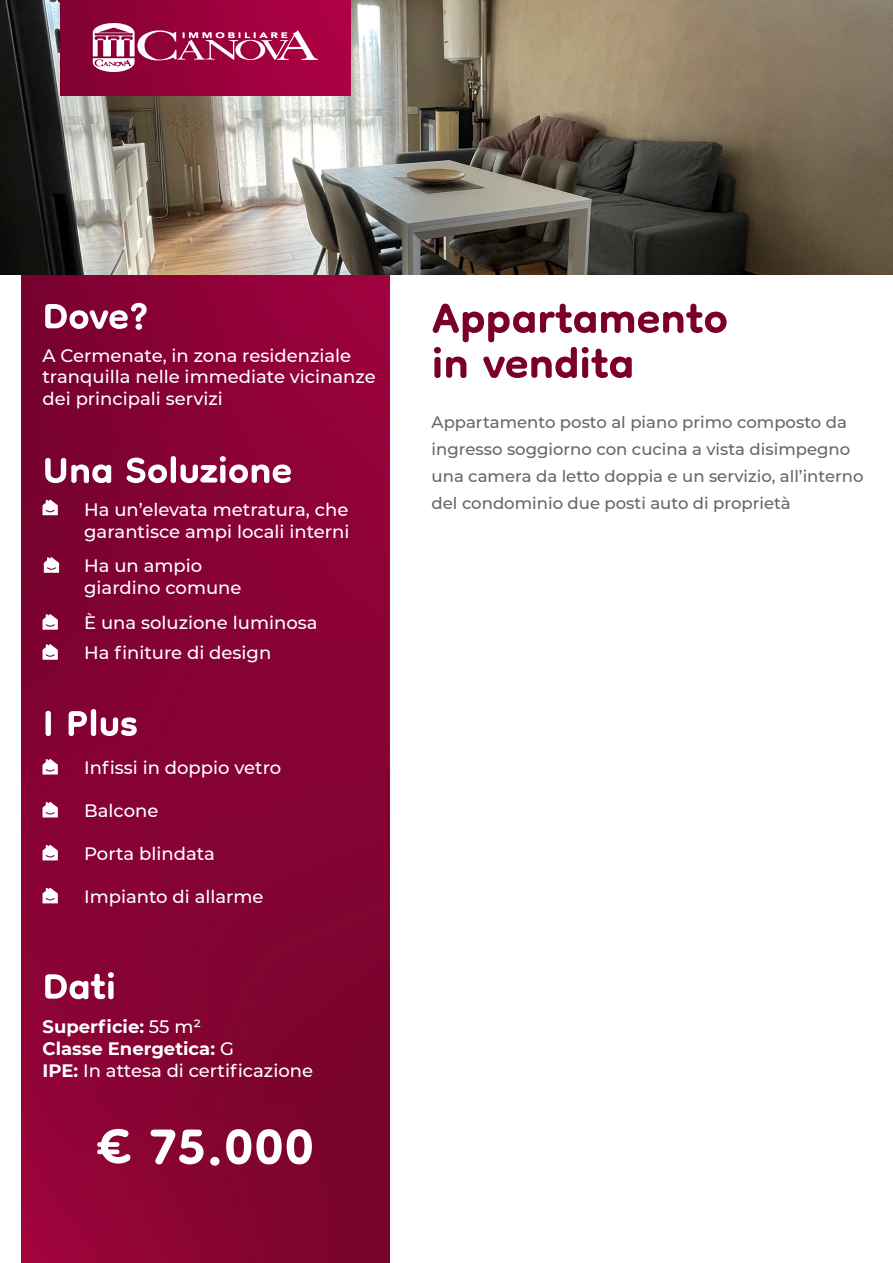
<style>
.page{position:relative;width:893px;height:1263px;background:#fff}
.page>*{position:absolute;margin:0;border:0;box-sizing:border-box;transform-origin:0 0}
.t1{font:700 84px "Dongle";color:#fff}
.t2{font:700 69px "Dongle";color:#7a002b}
.t3{font:700 60px "Dongle";color:#fff}
.t4{font:500 18px/21.6px "Montserrat";color:#fff}
.t5{font:700 18px "Montserrat";color:#fff}
.t6{font:500 16.5px/27px "Montserrat";color:#666}
.s1{font-weight:500}
.s2{font-weight:700}
</style>
<div class="page">
<img style="left:21px;top:274px;width:368px;height:989px">
<svg style="left:43px;top:500px;width:15px;height:15px"></svg>
<svg style="left:44px;top:557px;width:15px;height:16px"></svg>
<svg style="left:43px;top:614px;width:15px;height:16px"></svg>
<svg style="left:43px;top:644px;width:15px;height:16px"></svg>
<svg style="left:43px;top:759px;width:15px;height:15px"></svg>
<svg style="left:43px;top:802px;width:15px;height:15px"></svg>
<svg style="left:43px;top:845px;width:15px;height:15px"></svg>
<svg style="left:43px;top:888px;width:15px;height:15px"></svg>
<img style="left:0;top:0;width:893px;height:274px">
<img style="left:60px;top:0;width:290px;height:95px">
<svg style="left:93px;top:23px;width:225px;height:49px"></svg>
<p class="t3" style="left:43px;top:284px;width:108px">Dove?</p>
<p class="t4" style="left:43px;top:344px;width:310px">A Cermenate, in zona residenziale</p>
<p class="t4" style="left:43px;top:366px;width:335px">tranquilla nelle immediate vicinanze dei principali servizi</p>
<p class="t3" style="left:43px;top:438px;width:251px">Una Soluzione</p>
<p class="t4" style="left:84px;top:498px;width:266px">Ha un’elevata metratura, che</p>
<p class="t4" style="left:84px;top:520px;width:267px">garantisce ampi locali interni</p>
<p class="t4" style="left:84px;top:554px;width:120px">Ha un ampio</p>
<p class="t4" style="left:84px;top:576px;width:159px">giardino comune</p>
<p class="t4" style="left:84px;top:611px;width:235px">È una soluzione luminosa</p>
<p class="t4" style="left:84px;top:641px;width:189px">Ha finiture di design</p>
<p class="t3" style="left:43px;top:691px;width:97px">I Plus</p>
<p class="t4" style="left:84px;top:756px;width:199px">Infissi in doppio vetro</p>
<p class="t4" style="left:84px;top:799px;width:76px">Balcone</p>
<p class="t4" style="left:84px;top:842px;width:132px">Porta blindata</p>
<p class="t4" style="left:84px;top:885px;width:181px">Impianto di allarme</p>
<p class="t3" style="left:43px;top:954px;width:75px">Dati</p>
<p class="t5" style="left:43px;top:1014px;width:160px">Superficie: <span class="s1">55 m²</span></p>
<p class="t5" style="left:43px;top:1035px;width:193px">Classe Energetica: <span class="s1">G</span></p>
<p class="t4" style="left:43px;top:1059px;width:272px"><span class="s2">IPE:</span> In attesa di certificazione</p>
<p class="t1" style="left:97px;top:1102px;width:219px">€ 75.000</p>
<p class="t2" style="left:432px;top:282px;width:298px">Appartamento</p>
<p class="t2" style="left:432px;top:327px;width:204px">in vendita</p>
<p class="t6" style="left:432px;top:408px;width:433px">Appartamento posto al piano primo composto da ingresso soggiorno con cucina a vista disimpegno una camera da letto doppia e un servizio, all’interno del condominio due posti auto di proprietà</p>
</div>
